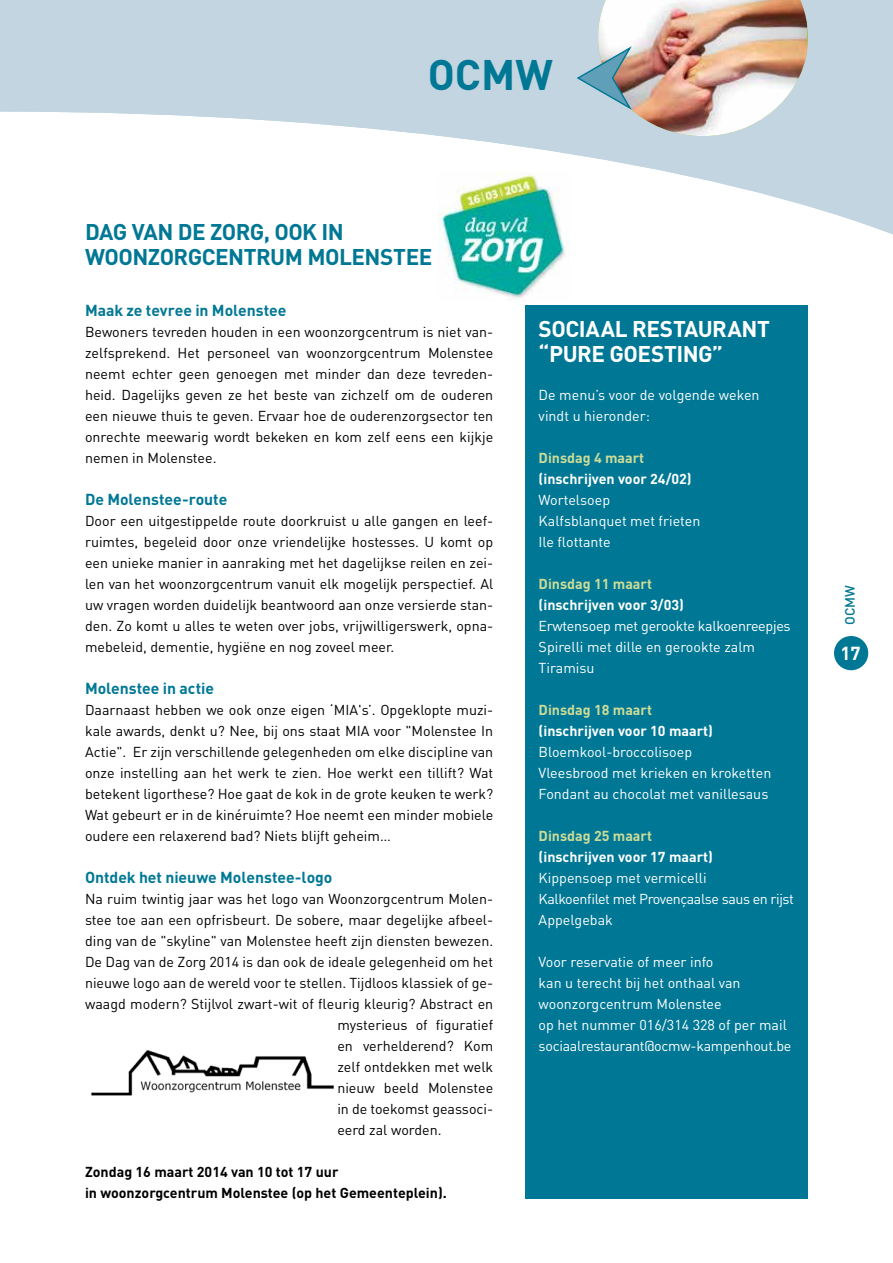
<style>
.page{position:relative;width:893px;height:1263px;background:#fff}
.page>*{position:absolute;margin:0;border:0;box-sizing:border-box;transform-origin:0 0}
.t1{font:700 42.15px "DIN";color:#007895}
.t2{font:700 22.5px "DIN";letter-spacing:-.025em;color:#007895}
.t3{font:700 22.5px "DIN";color:#fff}
.t4{font:700 18.6px "DIN";color:#fff}
.t5{font:700 15.75px "DIN";letter-spacing:-.005em;color:#007895}
.t6{font:14.25px/21px "DIN";color:#000;text-align:justify}
.t7{font:14.25px/21px "DIN";color:#fff}
.t8{font:700 14.25px "DIN";color:#fff}
.t9{font:700 14.25px/21px "DIN";color:#000}
.t10{font:14.25px/21px "DIN";letter-spacing:-.02em;color:#fff}
.t11{font:14.25px/21px "DIN";letter-spacing:-.03em;color:#fff}
.t12{font:700 14.25px "DIN";color:#cddc98}
.t13{font:500 13.5px "DIN";color:#007895}
</style>
<div class="page">
<div style="left:834px;top:636px;width:34px;height:34px;background:#007895;border-radius:50%"></div>
<svg style="left:0;top:0;width:893px;height:235px;fill:#c2d5e0"></svg>
<img style="left:575px;top:0;width:233px;height:136px">
<div style="left:526px;top:305px;width:282px;height:893px;background:#007895"></div>
<img style="left:91px;top:1049px;width:243px;height:47px">
<img style="left:438px;top:171px;width:132px;height:130px">
<h1 class="t1" style="left:428px;top:48px;width:126px">OCMW</h1>
<h2 class="t2" style="left:85px;top:217px;width:15px">Dag</h2>
<h2 class="t2" style="left:132px;top:217px;width:105px">van de Zorg</h2>
<h2 class="t2" style="left:264px;top:217px;width:26px">, ook</h2>
<h2 class="t2" style="left:322px;top:217px;width:11px">in</h2>
<h2 class="t2" style="left:85px;top:242px;width:16px">woonzorgcentrum</h2>
<h2 class="t2" style="left:307px;top:242px;width:100px">Molenstee</h2>
<p class="t5" style="left:85px;top:300px;width:203px">Maak ze tevree in Molenstee</p>
<p class="t6" style="left:85px;top:321px;width:410px">Bewoners tevreden houden in een woonzorgcentrum is niet van&shy;zelfsprekend. Het personeel van woonzorgcentrum Molenstee neemt echter geen genoegen met minder dan deze tevreden&shy;heid. Dagelijks geven ze het beste van zichzelf om de ouderen een nieuwe thuis te geven. Ervaar hoe de ouderenzorgsector ten onrechte meewarig wordt bekeken en kom zelf eens een kijkje nemen in Molenstee.</p>
<p class="t5" style="left:85px;top:489px;width:144px">De Molenstee-route</p>
<p class="t6" style="left:85px;top:510px;width:410px">Door een uitgestippelde route doorkruist u alle gangen en leef&shy;ruimtes, begeleid door onze vriendelijke hostesses. U komt op een unieke manier in aanraking met het dagelijkse reilen en zei&shy;len van het woonzorgcentrum vanuit elk mogelijk perspectief. Al uw vragen worden duidelijk beantwoord aan onze versierde stan&shy;den. Zo komt u alles te weten over jobs, vrijwilligerswerk, opna&shy;mebeleid, dementie, hygiëne en nog zoveel meer.</p>
<p class="t5" style="left:85px;top:678px;width:130px">Molenstee in actie</p>
<p class="t6" style="left:85px;top:699px;width:410px">Daarnaast hebben we ook onze eigen ‘MIA's’. Opgeklopte muzi&shy;kale awards, denkt u? Nee, bij ons staat MIA voor "Molenstee In Actie". Er zijn verschillende gelegenheden om elke discipline van onze instelling aan het werk te zien. Hoe werkt een tillift? Wat betekent ligorthese? Hoe gaat de kok in de grote keuken te werk?<br>Wat gebeurt er in de kinéruimte? Hoe neemt een minder mobiele oudere een relaxerend bad? Niets blijft geheim…</p>
<p class="t5" style="left:85px;top:867px;width:249px">Ontdek het nieuwe Molenstee-logo</p>
<p class="t6" style="left:85px;top:888px;width:410px">Na ruim twintig jaar was het logo van Woonzorgcentrum Molen-</p>
<p class="t6" style="left:85px;top:909px;width:410px">stee toe aan een opfrisbeurt. De sobere, maar degelijke afbeel-</p>
<p class="t6" style="left:85px;top:930px;width:410px">ding van de "skyline" van Molenstee heeft zijn diensten bewezen.</p>
<p class="t6" style="left:85px;top:951px;width:410px">De Dag van de Zorg 2014 is dan ook de ideale gelegenheid om het</p>
<p class="t6" style="left:85px;top:972px;width:410px">nieuwe logo aan de wereld voor te stellen. Tijdloos klassiek of ge-</p>
<p class="t6" style="left:85px;top:993px;width:410px">waagd modern? Stijlvol zwart-wit of fleurig kleurig? Abstract en</p>
<p class="t6" style="left:337px;top:1014px;width:157px">mysterieus of figuratief</p>
<p class="t6" style="left:337px;top:1035px;width:157px">en verhelderend? Kom</p>
<p class="t6" style="left:337px;top:1056px;width:157px">zelf ontdekken met welk</p>
<p class="t6" style="left:337px;top:1077px;width:157px">nieuw beeld Molenstee</p>
<p class="t6" style="left:337px;top:1098px;width:157px">in de toekomst geassoci-</p>
<p class="t6" style="left:337px;top:1119px;width:106px">eerd zal worden.</p>
<p class="t9" style="left:85px;top:1160px;width:363px">Zondag 16 maart 2014 van 10 tot 17 uur<br>in woonzorgcentrum Molenstee (op het Gemeenteplein).</p>
<h2 class="t3" style="left:539px;top:314px;width:14px">Sociaa</h2>
<h2 class="t3" style="left:615px;top:314px;width:73px">l restaurant</h2>
<h2 class="t3" style="left:539px;top:339px;width:39px">“Pure</h2>
<h2 class="t3" style="left:609px;top:339px;width:15px">goe</h2>
<h2 class="t3" style="left:651px;top:339px;width:26px">sting</h2>
<h2 class="t3" style="left:712px;top:339px;width:12px">”</h2>
<p class="t7" style="left:539px;top:384px;width:222px">De menu’s voor de volgende weken vindt u hieronder:</p>
<p class="t12" style="left:539px;top:448px;width:107px">Dinsdag 4 maart</p>
<p class="t8" style="left:539px;top:469px;width:155px">(inschrijven voor 24/02)</p>
<p class="t7" style="left:539px;top:489px;width:163px">Wortelsoep<br>Kalfsblanquet met frieten<br>Ile flottante</p>
<p class="t12" style="left:539px;top:574px;width:115px">Dinsdag 11 maart</p>
<p class="t8" style="left:539px;top:595px;width:147px">(inschrijven voor 3/03)</p>
<p class="t10" style="left:539px;top:615px;width:254px">Erwtensoep met gerookte kalkoenreepjes<br>Spirelli met dille en gerookte zalm<br>Tiramisu</p>
<p class="t12" style="left:539px;top:700px;width:115px">Dinsdag 18 maart</p>
<p class="t8" style="left:539px;top:721px;width:176px">(inschrijven voor 10 maart)</p>
<p class="t7" style="left:539px;top:741px;width:234px">Bloemkool-broccolisoep<br>Vleesbrood met krieken en kroketten<br>Fondant au chocolat met vanillesaus</p>
<p class="t12" style="left:539px;top:826px;width:115px">Dinsdag 25 maart</p>
<p class="t8" style="left:539px;top:847px;width:176px">(inschrijven voor 17 maart)</p>
<p class="t11" style="left:539px;top:867px;width:257px">Kippensoep met vermicelli<br>Kalkoenfilet met Provençaalse saus en rijst<br>Appelgebak</p>
<p class="t7" style="left:539px;top:951px;width:254px">Voor reservatie of meer info<br>kan u terecht bij het onthaal van woonzorgcentrum Molenstee<br>op het nummer 016/314 328 of per mail sociaalrestaurant@ocmw-kampenhout.be</p>
<p class="t13" style="left:841px;top:625px;width:41px;rotate:-90deg">ocmw</p>
<h3 class="t4" style="left:840px;top:641px;width:22px">17</h3>
</div>
